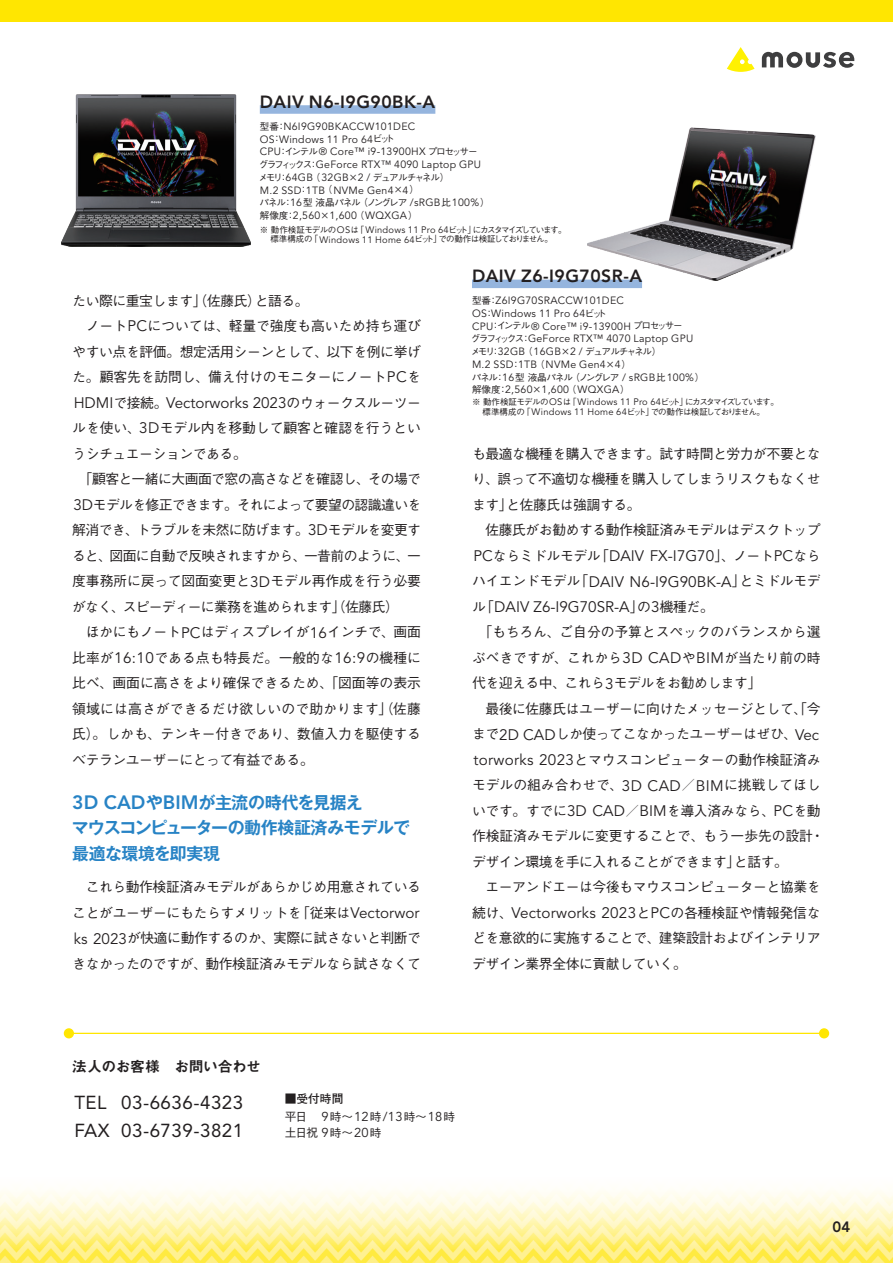
<style>
.page{position:relative;width:893px;height:1263px;background:#fff}
.page>*{position:absolute;margin:0;border:0;box-sizing:border-box;transform-origin:0 0}
.t1{font:18.75px "Avenir LT Std";letter-spacing:.025em;color:#231f20}
.キャプション11Q{font:800 17.55px "Avenir LT Std";letter-spacing:.025em;color:#231f20}
.小見出し{font:700 16.95px "Gothic MB101 Pr 6 N De";letter-spacing:-.03em;color:#2783c5}
.本文_中ゴ_Avenir{font:15.15px "Avenir LT Std";color:#231f20}
.t2{font:14.85px "Midashi Go Pr 6 N MB31";letter-spacing:-.03em;color:#231f20}
.t3{font:800 14.85px "Avenir LT Std";color:#231f20}
.本文_中ゴ_Avenir-2{font:500 13.8px/25.5px "Gothic BBB Pr 6 N";letter-spacing:-.025em;color:#231f20;text-align:justify}
.本文_中ゴ_Avenir-3{font:500 13.8px/25.5px "Gothic BBB Pr 6 N";letter-spacing:-.005em;color:#231f20}
.t4{font:500 11.7px "Gothic BBB Pr 6 N";color:#231f20}
.t5{font:700 11.7px "Futo Go B101 Pr 6 N";color:#231f20}
.キャプション11Q-2{font:10.5px "Avenir LT Std";letter-spacing:.025em;color:#231f20}
.キャプション11Q-3{font:500 9.6px "Gothic BBB Pr 6 N";letter-spacing:-.11em;color:#231f20}
.キャプション11Q-4{font:500 9.6px "Gothic BBB Pr 6 N";letter-spacing:-.165em;color:#231f20}
.キャプション11Q-5{font:500 8.55px "Gothic BBB Pr 6 N";letter-spacing:-.155em;color:#231f20}
.キャプション11Q-6{font:500 8.55px "Gothic BBB Pr 6 N";letter-spacing:-.1em;color:#231f20}
.s1{font-family:"Gothic BBB Pr 6 N";font-weight:500;font-size:9.6px}
.s2{font-family:"Avenir LT Std";font-weight:400;font-size:10.5px}
.s3{font-family:"Avenir LT Std";font-weight:400;font-size:9.3px}
.s4{font-family:"Avenir LT Std";font-weight:400;font-size:15.15px}
.s5{font-family:"Gothic BBB Pr 6 N";font-weight:500;font-size:13.8px}
.s6{font-family:"Avenir LT Std";font-weight:800;font-size:19.2px}
.s7{font-family:"Avenir LT Std";font-weight:400;font-size:12.9px}
</style>
<div class="page">
<img style="left:0;top:1191px;width:893px;height:72px">
<div style="left:0;top:0;width:893px;height:21px;background:#ffe601"></div>
<svg style="left:762px;top:52px;width:92px;height:16px"></svg>
<svg style="left:727px;top:47px;width:28px;height:25px"></svg>
<img style="left:61px;top:95px;width:190px;height:151px">
<div style="left:260px;top:105px;width:175px;height:9px;background:#95b5de"></div>
<img style="left:588px;top:128px;width:228px;height:153px">
<div style="left:472px;top:280px;width:170px;height:8px;background:#95b5de"></div>
<hr style="left:69px;top:1033px;width:755px;height:1px;background:#ffe601">
<div style="left:64px;top:1028px;width:10px;height:10px;background:#ffe601;border-radius:50%"></div>
<div style="left:819px;top:1028px;width:10px;height:10px;background:#ffe601;border-radius:50%"></div>
<p class="キャプション11Q" style="left:260px;top:91px;width:177px">DAIV N6-I9G90BK-A</p>
<p class="キャプション11Q-2" style="left:260px;top:120px;width:157px"><span class="s1">型番：</span>N6I9G90BKACCW101DEC</p>
<p class="キャプション11Q-2" style="left:260px;top:133px;width:136px">OS<span class="s1">：</span>Windows 11 Pro 64<span class="s1">ビット</span></p>
<p class="キャプション11Q-2" style="left:260px;top:146px;width:228px">CPU<span class="s1">：インテル</span>® Core™ i9-13900HX <span class="s1">プロセッサー　</span></p>
<p class="キャプション11Q-2" style="left:259px;top:158px;width:224px"><span class="s1">グラフィックス：</span>GeForce RTX™ 4090 Laptop GPU</p>
<p class="キャプション11Q-4" style="left:258px;top:169px;width:198px">メモリ：<span class="s2">64GB</span> （ <span class="s2">32GB</span>×<span class="s2">2 /</span> デュアルチャネル）　</p>
<p class="キャプション11Q-2" style="left:260px;top:184px;width:161px">M.2 SSD<span class="s1">：</span>1TB <span class="s1">（</span>NVMe Gen4<span class="s1">×</span>4<span class="s1">）</span></p>
<p class="キャプション11Q-3" style="left:260px;top:195px;width:238px">パネル：<span class="s2">16</span>型液晶パネル（ノングレア <span class="s2">/sRGB</span>比<span class="s2">100%</span>）　</p>
<p class="キャプション11Q-2" style="left:260px;top:209px;width:159px"><span class="s1">解像度：</span>2,560<span class="s1">×</span>1,600 <span class="s1">（</span>WQXGA<span class="s1">）</span></p>
<p class="キャプション11Q-5" style="left:260px;top:223px;width:308px">※ 動作検証モデルの<span class="s3">OS</span>は「 <span class="s3">Windows 11 Pro 64</span>ビット」にカスタマイズしています。</p>
<p class="キャプション11Q-6" style="left:270px;top:232px;width:284px">標準構成の「<span class="s3">Windows 11 Home 64</span>ビット」での動作は検証しておりません。</p>
<p class="キャプション11Q" style="left:472px;top:266px;width:171px">DAIV Z6-I9G70SR-A</p>
<p class="キャプション11Q-2" style="left:472px;top:294px;width:153px"><span class="s1">型番：</span>Z6I9G70SRACCW101DEC</p>
<p class="キャプション11Q-2" style="left:472px;top:307px;width:136px">OS<span class="s1">：</span>Windows 11 Pro 64<span class="s1">ビット</span></p>
<p class="キャプション11Q-2" style="left:472px;top:320px;width:221px">CPU<span class="s1">：インテル</span>® Core™ i9-13900H <span class="s1">プロセッサー　</span></p>
<p class="キャプション11Q-2" style="left:471px;top:333px;width:224px"><span class="s1">グラフィックス：</span>GeForce RTX™ 4070 Laptop GPU</p>
<p class="キャプション11Q-4" style="left:471px;top:344px;width:198px">メモリ：<span class="s2">32GB</span> （ <span class="s2">16GB</span>×<span class="s2">2 /</span> デュアルチャネル）　</p>
<p class="キャプション11Q-2" style="left:472px;top:358px;width:161px">M.2 SSD<span class="s1">：</span>1TB <span class="s1">（</span>NVMe Gen4<span class="s1">×</span>4<span class="s1">）</span></p>
<p class="キャプション11Q-3" style="left:472px;top:369px;width:240px">パネル：<span class="s2">16</span>型液晶パネル（ノングレア <span class="s2">/ sRGB</span>比<span class="s2">100%</span>）　</p>
<p class="キャプション11Q-2" style="left:472px;top:384px;width:159px"><span class="s1">解像度：</span>2,560<span class="s1">×</span>1,600 <span class="s1">（</span>WQXGA<span class="s1">）</span></p>
<p class="キャプション11Q-5" style="left:472px;top:395px;width:308px">※ 動作検証モデルの<span class="s3">OS</span>は「 <span class="s3">Windows 11 Pro 64</span>ビット」にカスタマイズしています。</p>
<p class="キャプション11Q-6" style="left:483px;top:405px;width:284px">標準構成の「<span class="s3">Windows 11 Home 64</span>ビット」での動作は検証しておりません。</p>
<p class="本文_中ゴ_Avenir-2" style="left:72px;top:287px;width:238px">たい際に重宝します」（佐藤氏）と語る。</p>
<p class="本文_中ゴ_Avenir-2" style="left:72px;top:312px;width:350px">　ノート<span class="s4">PC</span>については、軽量で強度も高いため持ち運びやすい点を評価。想定活用シーンとして、以下を例に挙げた。顧客先を訪問し、備え付けのモニターにノート<span class="s4">PC</span>を</p>
<p class="本文_中ゴ_Avenir" style="left:74px;top:394px;width:349px">HDMI<span class="s5">で接続。</span>Vectorworks 2023<span class="s5">のウォークスルーツー</span></p>
<p class="本文_中ゴ_Avenir-3" style="left:72px;top:414px;width:350px">ルを使い、<span class="s4">3D</span>モデル内を移動して顧客と確認を行うというシチュエーションである。</p>
<p class="本文_中ゴ_Avenir-2" style="left:72px;top:465px;width:351px">　「顧客と一緒に大画面で窓の高さなどを確認し、その場で<span class="s4">3D</span>モデルを修正できます。それによって要望の認識違いを解消でき、トラブルを未然に防げます。<span class="s4">3D</span>モデルを変更すると、図面に自動で反映されますから、一昔前のように、一度事務所に戻って図面変更と<span class="s4">3D</span>モデル再作成を行う必要がなく、スピーディーに業務を進められます」（佐藤氏）</p>
<p class="本文_中ゴ_Avenir-2" style="left:72px;top:618px;width:350px">　ほかにもノート<span class="s4">PC</span>はディスプレイが<span class="s4">16</span>インチで、画面比率が<span class="s4">16:10</span>である点も特長だ。一般的な<span class="s4">16:9</span>の機種に比べ、画面に高さをより確保できるため、「図面等の表示領域には高さができるだけ欲しいので助かります」（佐藤氏）。しかも、テンキー付きであり、数値入力を駆使するベテランユーザーにとって有益である。</p>
<p class="小見出し" style="left:72px;top:788px;width:292px"><span class="s6">3D CAD</span>や<span class="s6">BIM</span>が主流の時代を見据え</p>
<p class="小見出し" style="left:72px;top:813px;width:340px">マウスコンピューターの動作検証済みモデルで</p>
<p class="小見出し" style="left:72px;top:839px;width:149px">最適な環境を即実現</p>
<p class="本文_中ゴ_Avenir-2" style="left:72px;top:873px;width:350px">　これら動作検証済みモデルがあらかじめ用意されていることがユーザーにもたらすメリットを「従来は<span class="s4">Vectorwor ks 2023</span>が快適に動作するのか、実際に試さないと判断できなかったのですが、動作検証済みモデルなら試さなくて</p>
<p class="本文_中ゴ_Avenir-2" style="left:472px;top:440px;width:350px">も最適な機種を購入できます。試す時間と労力が不要となり、誤って不適切な機種を購入してしまうリスクもなくせます」と佐藤氏は強調する。</p>
<p class="本文_中ゴ_Avenir-2" style="left:472px;top:516px;width:350px">　佐藤氏がお勧めする動作検証済みモデルはデスクトップ</p>
<p class="本文_中ゴ_Avenir" style="left:473px;top:547px;width:349px">PC<span class="s5">ならミドルモデル「</span>DAIV FX-I7G70<span class="s5">」、ノート</span>PC<span class="s5">なら</span></p>
<p class="本文_中ゴ_Avenir-2" style="left:472px;top:567px;width:350px">ハイエンドモデル「<span class="s4">DAIV N6-I9G90BK-A</span>」とミドルモデ</p>
<p class="本文_中ゴ_Avenir" style="left:472px;top:598px;width:243px"><span class="s5">ル「</span>DAIV Z6-I9G70SR-A<span class="s5">」の</span>3<span class="s5">機種だ。</span></p>
<p class="本文_中ゴ_Avenir-2" style="left:472px;top:618px;width:350px">　「もちろん、ご自分の予算とスペックのバランスから選ぶべきですが、これから<span class="s4">3D CAD</span>や<span class="s4">BIM</span>が当たり前の時代を迎える中、これら<span class="s4">3</span>モデルをお勧めします」</p>
<p class="本文_中ゴ_Avenir-2" style="left:472px;top:695px;width:354px;text-align:left">　最後に佐藤氏はユーザーに向けたメッセージとして、「今まで<span class="s4">2D CAD</span>しか使ってこなかったユーザーはぜひ、<span class="s4">Vec torworks 2023</span>とマウスコンピューターの動作検証済みモデルの組み合わせで、<span class="s4">3D CAD</span>／<span class="s4">BIM</span>に挑戦してほしいです。すでに<span class="s4">3D CAD</span>／<span class="s4">BIM</span>を導入済みなら、<span class="s4">PC</span>を動作検証済みモデルに変更することで、もう一歩先の設計・デザイン環境を手に入れることができます」と話す。</p>
<p class="本文_中ゴ_Avenir-2" style="left:472px;top:873px;width:350px">　エーアンドエーは今後もマウスコンピューターと協業を</p>
<p class="本文_中ゴ_Avenir" style="left:472px;top:904px;width:350px"><span class="s5">続け、</span>Vectorworks 2023<span class="s5">と</span>PC<span class="s5">の各種検証や情報発信な</span></p>
<p class="本文_中ゴ_Avenir-2" style="left:472px;top:925px;width:350px">どを意欲的に実施することで、建築設計およびインテリアデザイン業界全体に貢献していく。</p>
<p class="t2" style="left:72px;top:1054px;width:190px">法人のお客様　お問い合わせ</p>
<p class="t1" style="left:74px;top:1092px;width:170px">TEL 03-6636-4323</p>
<p class="t1" style="left:74px;top:1119px;width:170px">FAX 03-6739-3821</p>
<p class="t5" style="left:285px;top:1089px;width:60px">■受付時間</p>
<p class="t4" style="left:285px;top:1107px;width:172px">平日　 <span class="s7">9</span>時～<span class="s7">12</span>時<span class="s7">/13</span>時～<span class="s7">18</span>時</p>
<p class="t4" style="left:285px;top:1123px;width:98px">土日祝 <span class="s7">9</span>時～<span class="s7">20</span>時</p>
<p class="t3" style="left:832px;top:1218px;width:19px">04</p>
</div>
